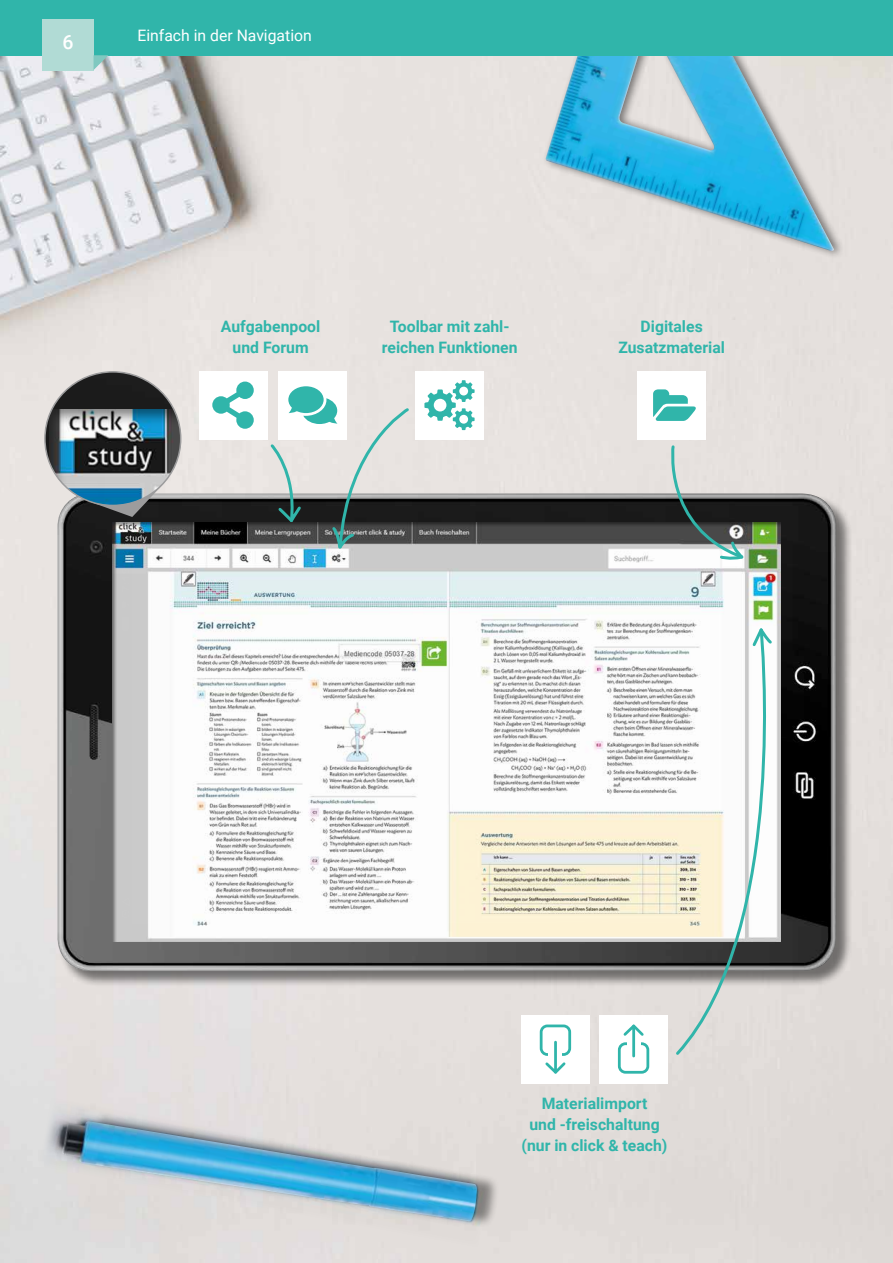
<style>
.page{position:relative;width:893px;height:1263px;background:#fff}
.page>*{position:absolute;margin:0;border:0;box-sizing:border-box;transform-origin:0 0}
.t1{font:500 19.5px "Roboto";color:#fff}
.t2{font:700 15.75px/21px "Roboto";color:#30b5aa;text-align:center}
.t3{font:15.75px "Roboto";color:#fff}
</style>
<div class="page">
<img style="left:0;top:55px;width:893px;height:1208px">
<div style="left:38px;top:1097px;width:452px;height:150px;background:#e3dddb"></div>
<div style="left:542px;top:0;width:303px;height:260px;background:#e5e0dd"></div>
<img style="left:545px;top:55px;width:290px;height:196px">
<div style="left:58px;top:494px;width:794px;height:494px;background:#000;opacity:.5"></div>
<img style="left:57px;top:493px;width:779px;height:478px">
<div style="left:112px;top:522px;width:669px;height:420px;background:#000;opacity:.5"></div>
<div style="left:199px;top:371px;width:68px;height:68px;background:#fff"></div>
<svg style="left:236px;top:382px;width:18px;height:17px"></svg>
<svg style="left:236px;top:411px;width:18px;height:18px"></svg>
<svg style="left:212px;top:383px;width:40px;height:44px"></svg>
<div style="left:279px;top:371px;width:68px;height:68px;background:#fff"></div>
<div style="left:288px;top:386px;width:36px;height:27px;background:#30b5aa;border-radius:50%"></div>
<div style="left:600px;top:1015px;width:68px;height:68px;background:#fff"></div>
<div style="left:618px;top:1042px;width:31px;height:32px;border:3px solid #30b5aa;border-radius:6px"></div>
<svg style="left:621px;top:1024px;width:25px;height:35px"></svg>
<div style="left:521px;top:1015px;width:68px;height:68px;background:#fff"></div>
<div style="left:540px;top:1024px;width:31px;height:32px;border:3px solid #30b5aa;border-radius:6px"></div>
<svg style="left:543px;top:1039px;width:25px;height:35px"></svg>
<div style="left:415px;top:371px;width:69px;height:68px;background:#fff"></div>
<svg style="left:424px;top:380px;width:51px;height:50px"></svg>
<div style="left:637px;top:371px;width:68px;height:68px;background:#fff"></div>
<svg style="left:653px;top:389px;width:43px;height:32px"></svg>
<svg style="left:269px;top:398px;width:141px;height:240px"></svg>
<div style="left:723px;top:551px;width:19px;height:15px;background:#fff"></div>
<svg style="left:663px;top:444px;width:82px;height:117px;background:#979c9b"></svg>
<svg style="left:673px;top:630px;width:117px;height:427px"></svg>
<svg style="left:751px;top:626px;width:14px;height:22px"></svg>
<div style="left:0;top:0;width:893px;height:55px;background:#30b5aa"></div>
<div style="left:43px;top:19px;width:51px;height:51px;background:#b1dbd5"></div>
<svg style="left:94px;top:55px;width:14px;height:15px"></svg>
<svg style="left:90px;top:505px;width:73px;height:12px"></svg>
<img style="left:45px;top:372px;width:136px;height:133px">
<div style="left:49px;top:409px;width:132px;height:96px;background:#000;opacity:.5"></div>
<div style="left:69px;top:1112px;width:430px;height:115px;background:#000;opacity:.4"></div>
<img style="left:62px;top:1121px;width:415px;height:101px">
<p class="t1" style="left:62px;top:29px;width:13px">6</p>
<p class="t3" style="left:137px;top:24px;width:176px">Einfach in der Navigation</p>
<p class="t2" style="left:221px;top:316px;width:101px">Aufgabenpool und Forum</p>
<p class="t2" style="left:382px;top:316px;width:137px">Toolbar mit zahl&shy;reichen Funktionen</p>
<p class="t2" style="left:618px;top:316px;width:108px">Digitales<br>Zusatzmaterial</p>
<p class="t2" style="left:521px;top:1092px;width:147px">Materialimport<br>und -freischaltung (nur in click &amp; teach)</p>
</div>
